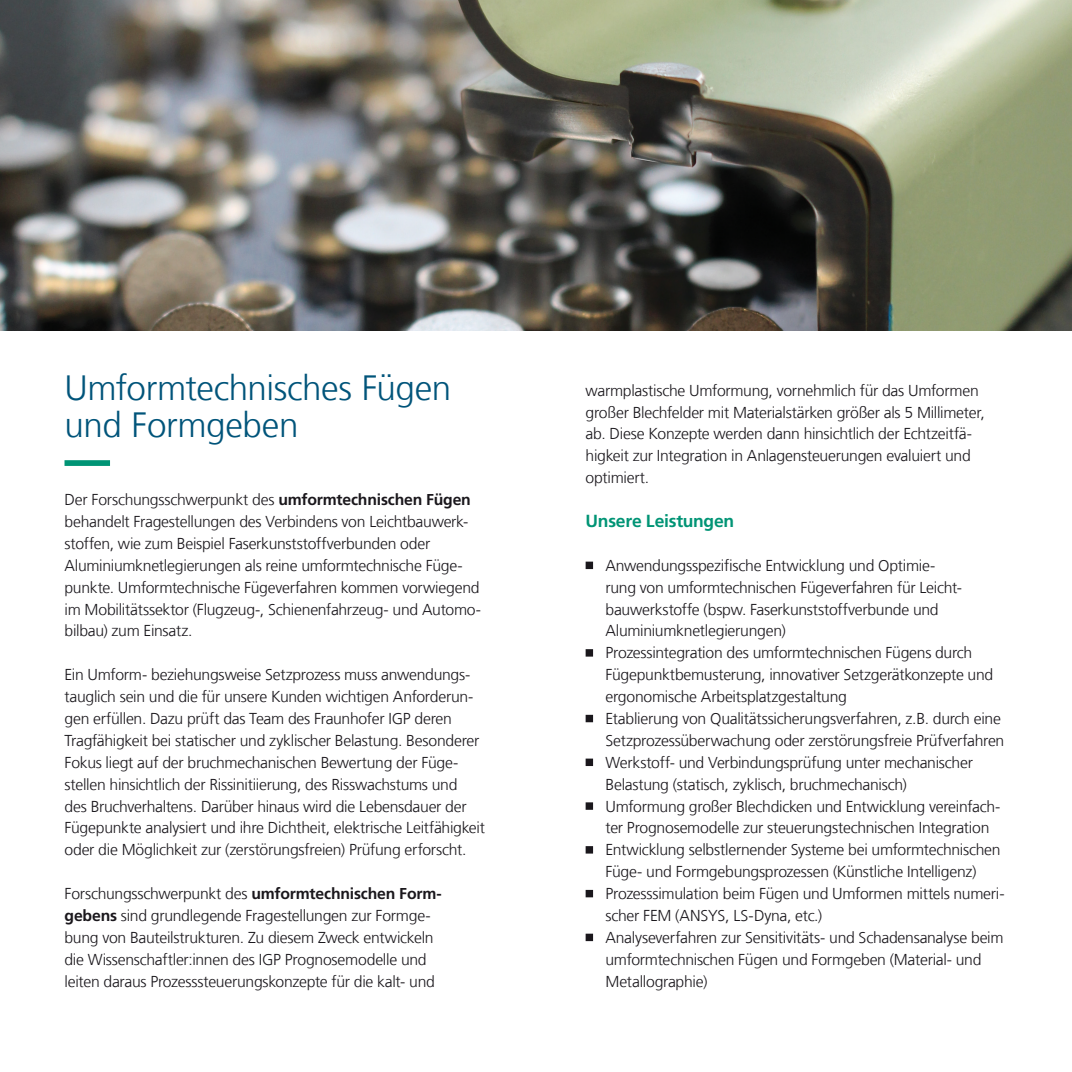
<style>
.page{position:relative;width:1072px;height:1072px;background:#fff}
.page>*{position:absolute;margin:0;border:0;box-sizing:border-box;transform-origin:0 0}
.Ueberschrift_20_24_b{font:300 35px/36.8px "Frutiger LT Com";letter-spacing:-.015em;color:#00547a}
.Fliesstext_9_12_5_sc{font:700 17.5px "Frutiger LT Com";letter-spacing:-.015em;color:#009475}
.Fliesstext_9_12_5_sc-2{font:300 15.75px/21.9px "Frutiger LT Com";letter-spacing:-.015em;color:#1a171c}
.Aufzaehlung_9_12_5_w{font:300 15.75px/21.9px "Frutiger LT Com";letter-spacing:-.02em;color:#1a171c}
.Introtext_9_12_5_sch{font:300 15.75px/21.9px "Frutiger LT Com";letter-spacing:-.015em;color:#1a171c}
.s1{font-weight:700}
</style>
<div class="page">
<img style="left:0;top:0;width:1071px;height:330px">
<svg style="left:64px;top:460px;width:46px;height:6px"></svg>
<svg style="left:585px;top:561px;width:9px;height:8px"></svg>
<svg style="left:585px;top:649px;width:9px;height:7px"></svg>
<svg style="left:585px;top:714px;width:9px;height:8px"></svg>
<svg style="left:585px;top:758px;width:9px;height:8px"></svg>
<svg style="left:585px;top:802px;width:9px;height:7px"></svg>
<svg style="left:585px;top:846px;width:9px;height:7px"></svg>
<svg style="left:585px;top:889px;width:9px;height:8px"></svg>
<svg style="left:585px;top:933px;width:9px;height:8px"></svg>
<p class="Ueberschrift_20_24_b" style="left:64px;top:370px;width:388px">Umformtechnisches Fügen und Formgeben</p>
<p class="Introtext_9_12_5_sch" style="left:64px;top:489px;width:418px">Der Forschungsschwerpunkt des <span class="s1">umformtechnischen Fügen </span>behandelt Fragestellungen des Verbindens von Leichtbauwerk&shy;stoffen, wie zum Beispiel Faserkunststoffverbunden oder Aluminiumknetlegierungen als reine umformtechnische Füge&shy;punkte. Umformtechnische Fügeverfahren kommen vorwiegend im Mobilitätssektor (Flugzeug-, Schienenfahrzeug- und Automo&shy;bilbau) zum Einsatz.</p>
<p class="Fliesstext_9_12_5_sc-2" style="left:64px;top:664px;width:422px">Ein Umform- beziehungsweise Setzprozess muss anwendungs&shy;tauglich sein und die für unsere Kunden wichtigen Anforderun&shy;gen erfüllen. Dazu prüft das Team des Fraunhofer IGP deren Tragfähigkeit bei statischer und zyklischer Belastung. Besonderer Fokus liegt auf der bruchmechanischen Bewertung der Füge&shy;stellen hinsichtlich der Rissinitiierung, des Risswachstums und<br>des Bruchverhaltens. Darüber hinaus wird die Lebensdauer der Fügepunkte analysiert und ihre Dichtheit, elektrische Leitfähigkeit oder die Möglichkeit zur (zerstörungsfreien) Prüfung erforscht.</p>
<p class="Fliesstext_9_12_5_sc-2" style="left:64px;top:882px;width:379px">Forschungsschwerpunkt des <span class="s1">umformtechnischen Form&shy;gebens</span> sind grundlegende Fragestellungen zur Formge&shy;bung von Bauteilstrukturen. Zu diesem Zweck entwickeln die Wissenschaftler:innen des IGP Prognosemodelle und leiten daraus Prozesssteuerungskonzepte für die kalt- und</p>
<p class="Fliesstext_9_12_5_sc-2" style="left:585px;top:379px;width:400px">warmplastische Umformung, vornehmlich für das Umformen großer Blechfelder mit Materialstärken größer als 5 Millimeter, ab. Diese Konzepte werden dann hinsichtlich der Echtzeitfä&shy;higkeit zur Integration in Anlagensteuerungen evaluiert und optimiert.</p>
<p class="Fliesstext_9_12_5_sc" style="left:585px;top:510px;width:150px">Unsere Leistungen</p>
<p class="Aufzaehlung_9_12_5_w" style="left:605px;top:554px;width:358px">Anwendungsspezifische Entwicklung und Optimie&shy;rung von umformtechnischen Fügeverfahren für Leicht&shy;bauwerkstoffe (bspw. Faserkunststoffverbunde und Aluminiumknetlegierungen)</p>
<p class="Aufzaehlung_9_12_5_w" style="left:605px;top:642px;width:389px">Prozessintegration des umformtechnischen Fügens durch<br>Fügepunktbemusterung, innovativer Setzgerätkonzepte und ergonomische Arbeitsplatzgestaltung</p>
<p class="Aufzaehlung_9_12_5_w" style="left:605px;top:707px;width:400px">Etablierung von Qualitätssicherungsverfahren, z.B. durch eine<br>Setzprozessüberwachung oder zerstörungsfreie Prüfverfahren</p>
<p class="Aufzaehlung_9_12_5_w" style="left:605px;top:751px;width:369px">Werkstoff- und Verbindungsprüfung unter mechanischer<br>Belastung (statisch, zyklisch, bruchmechanisch)</p>
<p class="Aufzaehlung_9_12_5_w" style="left:605px;top:795px;width:396px">Umformung großer Blechdicken und Entwicklung vereinfach&shy;ter Prognosemodelle zur steuerungstechnischen Integration</p>
<p class="Aufzaehlung_9_12_5_w" style="left:605px;top:839px;width:397px">Entwicklung selbstlernender Systeme bei umformtechnischen<br>Füge- und Formgebungsprozessen (Künstliche Intelligenz)</p>
<p class="Aufzaehlung_9_12_5_w" style="left:605px;top:882px;width:400px">Prozesssimulation beim Fügen und Umformen mittels numeri&shy;scher FEM (ANSYS, LS-Dyna, etc.)</p>
<p class="Aufzaehlung_9_12_5_w" style="left:605px;top:926px;width:399px">Analyseverfahren zur Sensitivitäts- und Schadensanalyse beim umformtechnischen Fügen und Formgeben (Material- und<br>Metallographie)</p>
</div>
